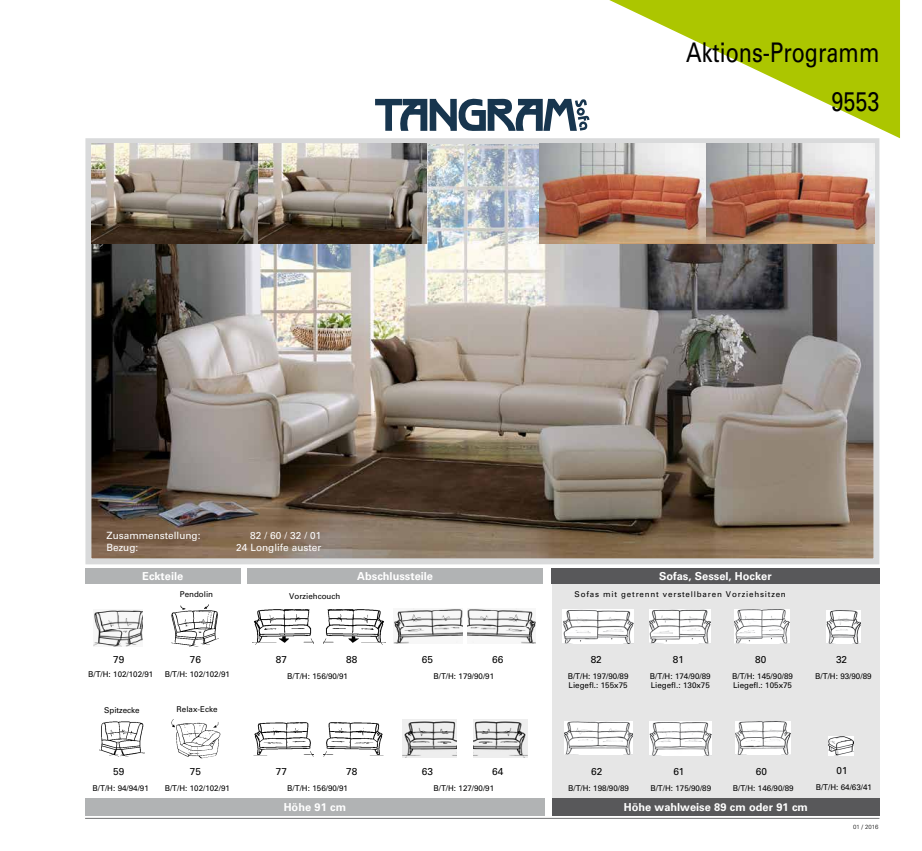
<style>
.page{position:relative;width:922px;height:851px;background:#fff}
.page>*{position:absolute;margin:0;border:0;box-sizing:border-box;transform-origin:0 0}
.t1{font:27px/49.2px "Univers";color:#000;text-align:right;scale:.8 1}
.t2{font:700 11px "Univers";color:#fff}
.t3{font:10px "Univers";color:#fff}
.t4{font:10px "Univers";color:#000}
.t5{font:8px/9px "Univers";color:#000}
.t6{font:8px "Univers";letter-spacing:.1em;color:#000}
.t7{font:300 6px "Univers";color:#000}
</style>
<div class="page">
<svg style="left:609px;top:0;width:290px;height:138px"></svg>
<div style="left:551px;top:583px;width:328px;height:215px;background:#e6e6e6"></div>
<img style="left:92px;top:145px;width:780px;height:412px">
<div style="left:85px;top:138px;width:794px;height:426px;border:6px solid #d9dadb"></div>
<hr style="left:85px;top:817px;width:794px;height:1px;background:#707172">
<div style="left:551px;top:568px;width:328px;height:16px;background:#58585a"></div>
<img style="left:562px;top:609px;width:71px;height:34px">
<svg style="left:375px;top:99px;width:214px;height:32px"></svg>
<img style="left:649px;top:609px;width:61px;height:34px">
<img style="left:734px;top:609px;width:55px;height:34px">
<img style="left:564px;top:721px;width:68px;height:33px">
<img style="left:649px;top:721px;width:62px;height:34px">
<img style="left:735px;top:721px;width:55px;height:33px">
<img style="left:826px;top:610px;width:33px;height:33px">
<img style="left:828px;top:736px;width:24px;height:19px">
<div style="left:247px;top:568px;width:296px;height:16px;background:#b1b3b4"></div>
<img style="left:93px;top:610px;width:50px;height:36px">
<img style="left:171px;top:604px;width:48px;height:42px">
<img style="left:99px;top:721px;width:45px;height:35px">
<img style="left:171px;top:719px;width:50px;height:39px">
<div style="left:85px;top:568px;width:155px;height:16px;background:#b1b3b4"></div>
<img style="left:252px;top:609px;width:61px;height:35px">
<img style="left:323px;top:609px;width:62px;height:35px">
<img style="left:393px;top:608px;width:69px;height:35px">
<img style="left:468px;top:608px;width:68px;height:35px">
<img style="left:253px;top:722px;width:60px;height:34px">
<img style="left:324px;top:722px;width:60px;height:34px">
<img style="left:402px;top:719px;width:54px;height:38px">
<img style="left:473px;top:719px;width:54px;height:38px">
<img style="left:91px;top:144px;width:335px;height:99px">
<img style="left:539px;top:144px;width:334px;height:99px">
<div style="left:85px;top:798px;width:459px;height:17px;background:#b1b3b4"></div>
<div style="left:552px;top:798px;width:327px;height:17px;background:#58585a"></div>
<h1 class="t1" style="left:686px;top:28px;width:243px">Aktions-Programm<br>9553</h1>
<p class="t3" style="left:107px;top:530px;width:95px">Zusammenstellung:</p>
<p class="t3" style="left:250px;top:530px;width:73px">82 / 60 / 32 / 01</p>
<p class="t3" style="left:107px;top:542px;width:33px">Bezug:</p>
<p class="t3" style="left:236px;top:542px;width:87px">24 Longlife auster</p>
<h2 class="t2" style="left:142px;top:570px;width:42px">Eckteile</h2>
<p class="t5" style="left:180px;top:589px;width:35px">Pendolin</p>
<p class="t5" style="left:289px;top:591px;width:53px">Vorziehcouch</p>
<h2 class="t2" style="left:357px;top:570px;width:77px">Abschlussteile</h2>
<p class="t4" style="left:113px;top:653px;width:13px">79</p>
<p class="t5" style="left:88px;top:669px;width:67px">B/T/H: 102/102/91</p>
<p class="t4" style="left:190px;top:653px;width:13px">76</p>
<p class="t5" style="left:165px;top:669px;width:67px">B/T/H: 102/102/91</p>
<p class="t4" style="left:276px;top:653px;width:13px">87</p>
<p class="t4" style="left:346px;top:653px;width:13px">88</p>
<p class="t4" style="left:422px;top:653px;width:13px">65</p>
<p class="t4" style="left:492px;top:653px;width:13px">66</p>
<p class="t5" style="left:287px;top:671px;width:62px">B/T/H: 156/90/91</p>
<p class="t5" style="left:433px;top:671px;width:62px">B/T/H: 179/90/91</p>
<p class="t5" style="left:104px;top:705px;width:37px">Spitzecke</p>
<p class="t5" style="left:176px;top:705px;width:42px">Relax-Ecke</p>
<p class="t4" style="left:113px;top:765px;width:13px">59</p>
<p class="t5" style="left:92px;top:783px;width:58px">B/T/H: 94/94/91</p>
<p class="t4" style="left:190px;top:765px;width:13px">75</p>
<p class="t5" style="left:165px;top:783px;width:67px">B/T/H: 102/102/91</p>
<p class="t4" style="left:276px;top:765px;width:13px">77</p>
<p class="t4" style="left:346px;top:765px;width:13px">78</p>
<p class="t4" style="left:422px;top:765px;width:13px">63</p>
<p class="t4" style="left:492px;top:765px;width:13px">64</p>
<p class="t5" style="left:287px;top:783px;width:62px">B/T/H: 156/90/91</p>
<p class="t5" style="left:433px;top:783px;width:62px">B/T/H: 127/90/91</p>
<h2 class="t2" style="left:659px;top:570px;width:114px">Sofas, Sessel, Hocker</h2>
<p class="t6" style="left:574px;top:589px;width:213px">Sofas mit getrennt verstellbaren Vorziehsitzen</p>
<p class="t4" style="left:590px;top:653px;width:13px">82</p>
<p class="t5" style="left:567px;top:671px;width:62px">B/T/H: 197/90/89<br>Liegefl.: 155x75</p>
<p class="t4" style="left:672px;top:653px;width:13px">81</p>
<p class="t5" style="left:649px;top:671px;width:62px">B/T/H: 174/90/89<br>Liegefl.: 130x75</p>
<p class="t4" style="left:755px;top:653px;width:13px">80</p>
<p class="t5" style="left:732px;top:671px;width:62px">B/T/H: 145/90/89<br>Liegefl.: 105x75</p>
<p class="t4" style="left:835px;top:654px;width:13px">32</p>
<p class="t5" style="left:815px;top:672px;width:58px">B/T/H: 93/90/89</p>
<p class="t4" style="left:591px;top:765px;width:13px">62</p>
<p class="t5" style="left:568px;top:783px;width:62px">B/T/H: 198/90/89</p>
<p class="t4" style="left:673px;top:765px;width:13px">61</p>
<p class="t5" style="left:650px;top:783px;width:62px">B/T/H: 175/90/89</p>
<p class="t4" style="left:755px;top:765px;width:13px">60</p>
<p class="t5" style="left:732px;top:783px;width:62px">B/T/H: 146/90/89</p>
<p class="t4" style="left:836px;top:764px;width:13px">01</p>
<p class="t5" style="left:815px;top:782px;width:58px">B/T/H: 64/63/41</p>
<h2 class="t2" style="left:283px;top:800px;width:64px">Höhe 91 cm</h2>
<h2 class="t2" style="left:623px;top:800px;width:186px">Höhe wahlweise 89 cm oder 91 cm</h2>
<p class="t7" style="left:853px;top:823px;width:27px">01 / 2016</p>
</div>
